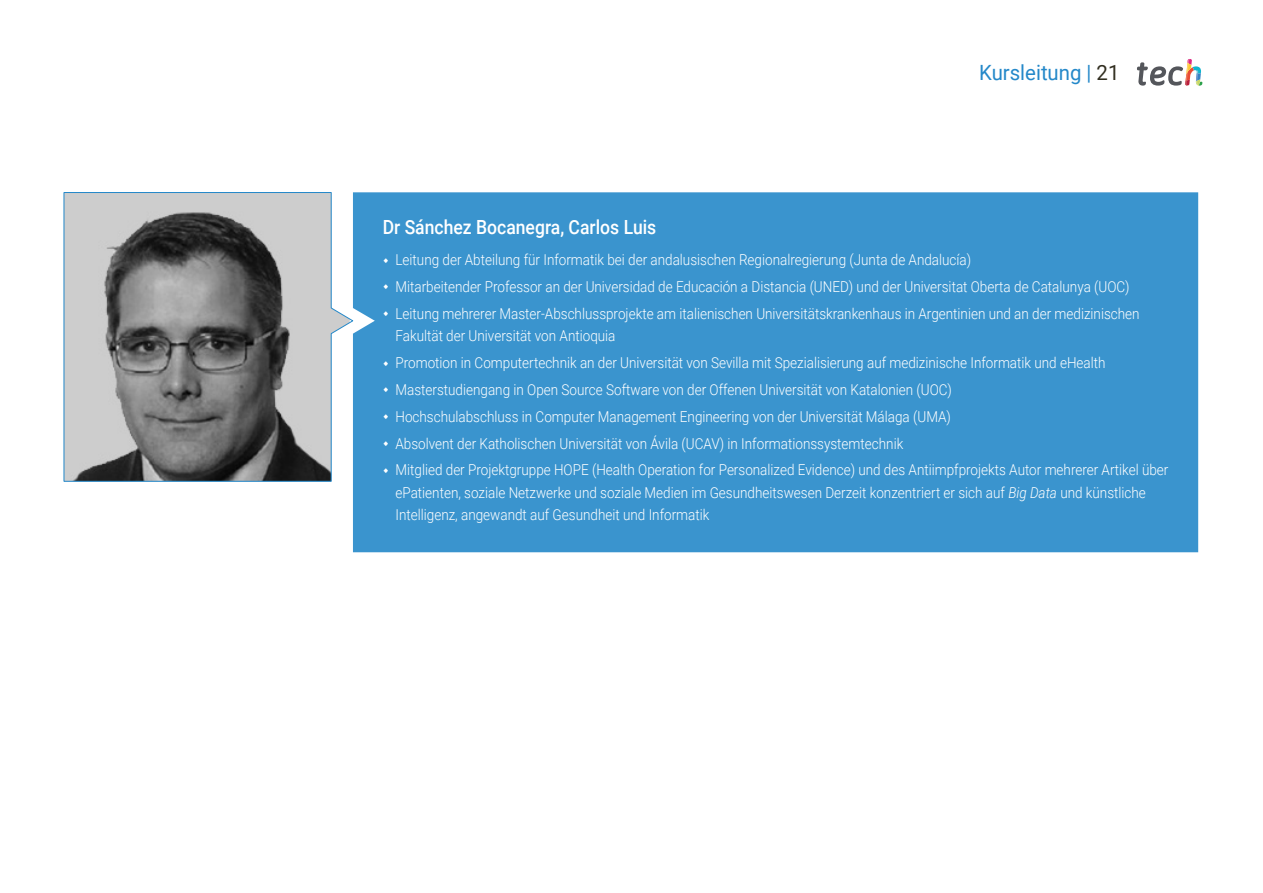
<style>
.page{position:relative;width:1263px;height:893px;background:#fff}
.page>*{position:absolute;margin:0;border:0;box-sizing:border-box;transform-origin:0 0}
.t1{font:21px "Roboto";color:#2488c9}
.t2{font:500 19.5px "Roboto";color:#fff;scale:.9 1}
.t3{font:300 15px/26.7px "Roboto";color:#fff;scale:.9 1}
.s1{color:#312e20}
.s2{font-style:italic}
</style>
<div class="page">
<div style="left:353px;top:192px;width:845px;height:360px;background:#3a94ce"></div>
<svg style="left:64px;top:192px;width:289px;height:290px;background:#939494"></svg>
<svg style="left:1137px;top:59px;width:65px;height:27px"></svg>
<svg style="left:384px;top:258px;width:4px;height:5px"></svg>
<svg style="left:384px;top:285px;width:4px;height:5px"></svg>
<svg style="left:384px;top:311px;width:4px;height:5px"></svg>
<svg style="left:384px;top:361px;width:4px;height:5px"></svg>
<svg style="left:384px;top:387px;width:4px;height:5px"></svg>
<svg style="left:384px;top:414px;width:4px;height:5px"></svg>
<svg style="left:384px;top:441px;width:4px;height:5px"></svg>
<svg style="left:384px;top:468px;width:4px;height:5px"></svg>
<h1 class="t1" style="left:979px;top:57px;width:142px">Kursleitung | <span class="s1">21</span></h1>
<h2 class="t2" style="left:383px;top:213px;width:305px">Dr Sánchez Bocanegra, Carlos Luis</h2>
<p class="t3" style="left:395px;top:246px;width:828px">Leitung der Abteilung für Informatik bei der andalusischen Regionalregierung (Junta de Andalucía)<br>Mitarbeitender Professor an der Universidad de Educación a Distancia (UNED) und der Universitat Oberta de Catalunya (UOC)<br>Leitung mehrerer Master-Abschlussprojekte am italienischen Universitätskrankenhaus in Argentinien und an der medizinischen</p>
<p class="t3" style="left:395px;top:322px;width:860px">Fakultät der Universität von Antioquia<br>Promotion in Computertechnik an der Universität von Sevilla mit Spezialisierung auf medizinische Informatik und eHealth Masterstudiengang in Open Source Software von der Offenen Universität von Katalonien (UOC)<br>Hochschulabschluss in Computer Management Engineering von der Universität Málaga (UMA)<br>Absolvent der Katholischen Universität von Ávila (UCAV) in Informationssystemtechnik<br>Mitglied der Projektgruppe HOPE (Health Operation for Personalized Evidence) und des Antiimpfprojekts Autor mehrerer Artikel über</p>
<p class="t3" style="left:395px;top:481px;width:835px;line-height:22.5px">ePatienten, soziale Netzwerke und soziale Medien im Gesundheitswesen Derzeit konzentriert er sich auf <span class="s2">Big Data</span> und künstliche<br>Intelligenz, angewandt auf Gesundheit und Informatik</p>
</div>
